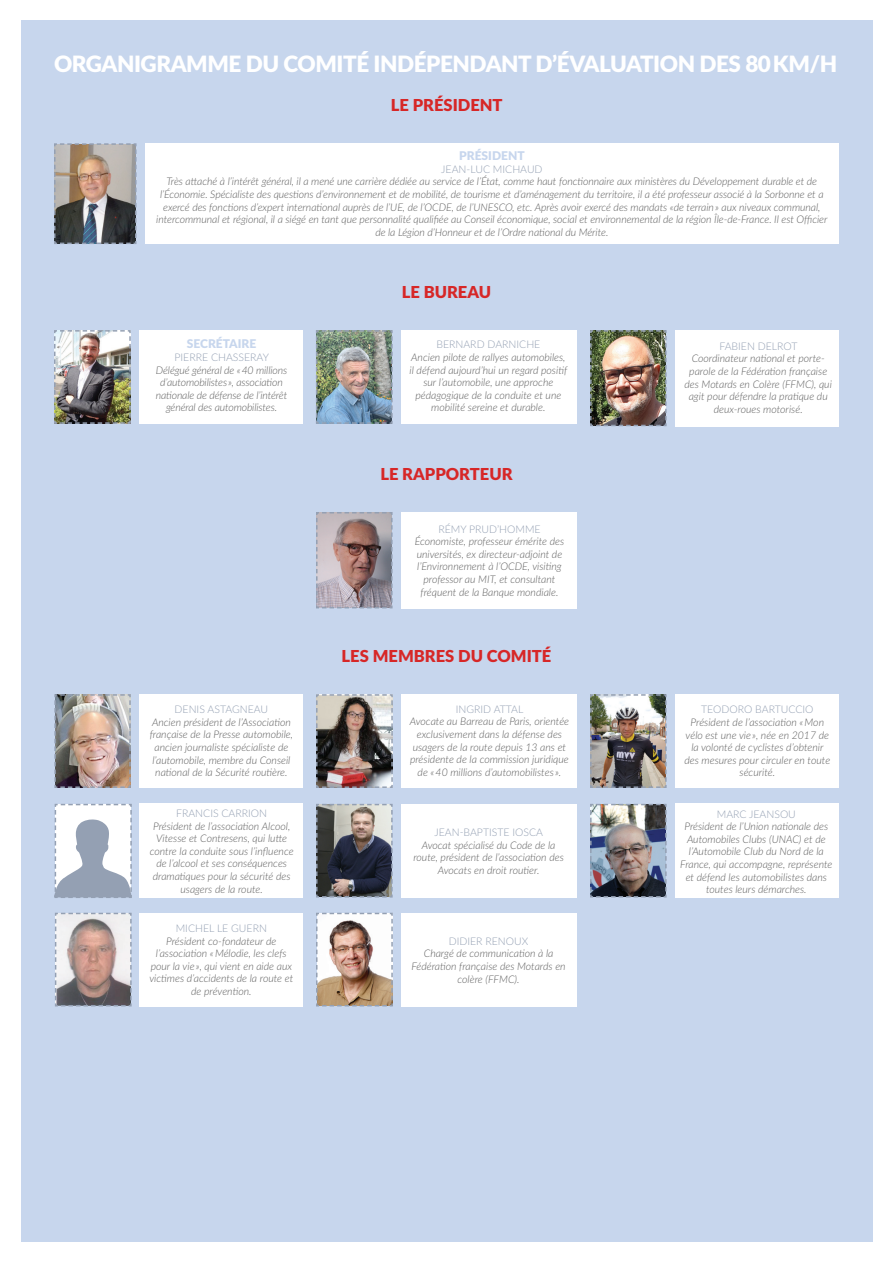
<style>
.page{position:relative;width:893px;height:1263px;background:#fff}
.page>*{position:absolute;margin:0;border:0;box-sizing:border-box;transform-origin:0 0}
.t1{font:900 22.5px "Lato";letter-spacing:-.02em;color:#fff}
.t2{font:900 16.5px "Lato";color:#d72727}
.t3{font:900 12px "Lato";color:#c7d6ed}
.t4{font:italic 300 10.5px/12.6px "Lato";color:#5d5d5d;text-align:center}
.t5{font:300 10.5px "Lato";color:#94a0b3}
</style>
<div class="page">
<div style="left:21px;top:21px;width:851px;height:1221px;background:#c7d6ed"></div>
<img style="left:54px;top:143px;width:83px;height:101px">
<div style="left:145px;top:143px;width:694px;height:101px;background:#fff"></div>
<img style="left:54px;top:330px;width:77px;height:94px">
<div style="left:139px;top:330px;width:164px;height:94px;background:#fff"></div>
<img style="left:316px;top:330px;width:77px;height:94px">
<div style="left:401px;top:330px;width:176px;height:94px;background:#fff"></div>
<img style="left:590px;top:330px;width:77px;height:97px">
<div style="left:675px;top:330px;width:164px;height:96px;background:#fff"></div>
<svg style="left:316px;top:512px;width:77px;height:97px;background:#a49397"></svg>
<div style="left:401px;top:512px;width:176px;height:96px;background:#fff"></div>
<img style="left:54px;top:694px;width:77px;height:94px">
<div style="left:139px;top:694px;width:164px;height:94px;background:#fff"></div>
<img style="left:316px;top:694px;width:77px;height:94px">
<div style="left:401px;top:694px;width:176px;height:94px;background:#fff"></div>
<img style="left:590px;top:694px;width:77px;height:94px">
<div style="left:675px;top:694px;width:164px;height:94px;background:#fff"></div>
<div style="left:139px;top:804px;width:164px;height:94px;background:#fff"></div>
<img style="left:316px;top:803px;width:77px;height:95px">
<div style="left:401px;top:804px;width:176px;height:93px;background:#fff"></div>
<img style="left:590px;top:803px;width:77px;height:95px">
<div style="left:675px;top:804px;width:164px;height:94px;background:#fff"></div>
<svg style="left:55px;top:912px;width:77px;height:95px;background:#b8a9a8"></svg>
<div style="left:139px;top:913px;width:164px;height:93px;background:#fff"></div>
<img style="left:316px;top:912px;width:77px;height:95px">
<div style="left:401px;top:913px;width:176px;height:93px;background:#fff"></div>
<svg style="left:54px;top:803px;width:78px;height:95px;background:#ccd2db"></svg>
<h1 class="t1" style="left:54px;top:47px;width:785px">ORGANIGRAMME DU COMITÉ INDÉPENDANT D’ÉVALUATION DES 80 KM/H</h1>
<h2 class="t2" style="left:391px;top:93px;width:113px">LE PRÉSIDENT</h2>
<p class="t3" style="left:459px;top:147px;width:67px">PRÉSIDENT</p>
<p class="t5" style="left:441px;top:162px;width:103px">JEAN-LUC MICHAUD</p>
<p class="t4" style="left:156px;top:175px;width:673px">Très attaché à l’intérêt général, il a mené une carrière dédiée au service de l’État, comme haut fonctionnaire aux ministères du Développement durable et de l’Économie. Spécialiste des questions d’environnement et de mobilité, de tourisme et d’aménagement du territoire, il a été professeur associé à la Sorbonne et a exercé des fonctions d’expert international auprès de l’UE, de l’OCDE, de l’UNESCO, etc. Après avoir exercé des mandats «de terrain » aux niveaux communal, intercommunal et régional, il a siégé en tant que personnalité qualifiée au Conseil économique, social et environnemental de la région Île-de-France. Il est Officier de la Légion d’Honneur et de l’Ordre national du Mérite.</p>
<p class="t3" style="left:187px;top:335px;width:71px">SECRÉTAIRE</p>
<p class="t5" style="left:174px;top:350px;width:96px">PIERRE CHASSERAY</p>
<p class="t4" style="left:156px;top:363px;width:133px">Délégué général de « 40 millions d’automobilistes », association nationale de défense de l’intérêt général des automobilistes.</p>
<p class="t5" style="left:175px;top:702px;width:95px">DENIS ASTAGNEAU</p>
<p class="t4" style="left:150px;top:715px;width:145px">Ancien président de l’Association française de la Presse automobile, ancien journaliste spécialiste de l’automobile, membre du Conseil national de la Sécurité routière.</p>
<h2 class="t2" style="left:402px;top:279px;width:91px">LE BUREAU</h2>
<p class="t5" style="left:436px;top:337px;width:105px">BERNARD DARNICHE</p>
<p class="t4" style="left:410px;top:350px;width:159px">Ancien pilote de rallyes automobiles, il défend aujourd’hui un regard positif sur l’automobile, une approche pédagogique de la conduite et une mobilité sereine et durable.</p>
<h2 class="t2" style="left:380px;top:462px;width:134px">LE RAPPORTEUR</h2>
<p class="t5" style="left:438px;top:522px;width:104px">RÉMY PRUD’HOMME</p>
<p class="t4" style="left:415px;top:535px;width:151px">Économiste, professeur émérite des universités, ex directeur-adjoint de l’Environnement à l’OCDE, visiting professor au MIT, et consultant fréquent de la Banque mondiale.</p>
<h2 class="t2" style="left:342px;top:644px;width:211px">LES MEMBRES DU COMITÉ</h2>
<p class="t5" style="left:456px;top:702px;width:69px">INGRID ATTAL</p>
<p class="t4" style="left:410px;top:715px;width:161px">Avocate au Barreau de Paris, orientée exclusivement dans la défense des usagers de la route depuis 13 ans et présidente de la commission juridique de « 40 millions d’automobilistes ».</p>
<p class="t5" style="left:176px;top:806px;width:93px">FRANCIS CARRION</p>
<p class="t4" style="left:150px;top:819px;width:145px">Président de l’association Alcool,<br>Vitesse et Contresens, qui lutte contre la conduite sous l’influence de l’alcool et ses conséquences dramatiques pour la sécurité des usagers de la route.</p>
<p class="t5" style="left:434px;top:825px;width:110px">JEAN-BAPTISTE IOSCA</p>
<p class="t4" style="left:413px;top:838px;width:152px">Avocat spécialisé du Code de la route, président de l’association des<br>Avocats en droit routier.</p>
<p class="t5" style="left:176px;top:921px;width:93px">MICHEL LE GUERN</p>
<p class="t4" style="left:149px;top:934px;width:145px">Président co-fondateur de l’association « Mélodie, les clefs pour la vie », qui vient en aide aux victimes d’accidents de la route et de prévention.</p>
<p class="t5" style="left:449px;top:934px;width:81px">DIDIER RENOUX</p>
<p class="t4" style="left:412px;top:947px;width:156px">Chargé de communication à la<br>Fédération française des Motards en colère (FFMC).</p>
<p class="t5" style="left:719px;top:339px;width:80px">FABIEN DELROT</p>
<p class="t4" style="left:684px;top:352px;width:149px">Coordinateur national et porte&shy;parole de la Fédération française des Motards en Colère (FFMC), qui agit pour défendre la pratique du deux-roues motorisé.</p>
<p class="t5" style="left:701px;top:702px;width:114px">TEODORO BARTUCCIO</p>
<p class="t4" style="left:684px;top:715px;width:147px">Président de l’association « Mon vélo est une vie », née en 2017 de la volonté de cyclistes d’obtenir des mesures pour circuler en toute sécurité.</p>
<p class="t5" style="left:717px;top:806px;width:81px">MARC JEANSOU</p>
<p class="t4" style="left:680px;top:820px;width:154px">Président de l’Union nationale des<br>Automobiles Clubs (UNAC) et de l’Automobile Club du Nord de la<br>France, qui accompagne, représente et défend les automobilistes dans toutes leurs démarches.</p>
</div>
